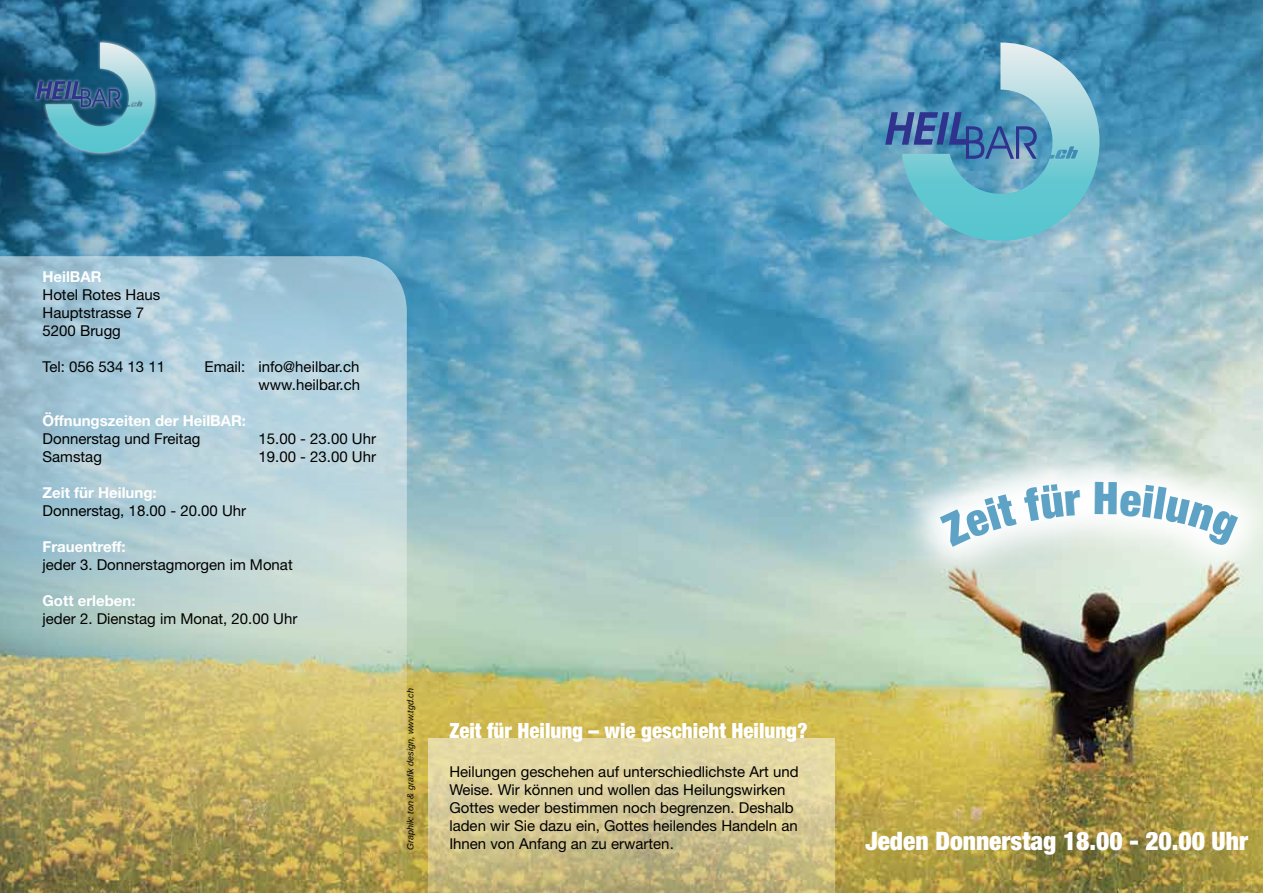
<style>
.page{position:relative;width:1263px;height:893px;background:#fff}
.page>*{position:absolute;margin:0;border:0;box-sizing:border-box;transform-origin:0 0}
.t1{font:900 condensed 25.5px "Helvetica Neue";color:#fff}
.t2{font:900 condensed 21px "Helvetica Neue";color:#fff}
.t3{font:15px/18px "Helvetica Neue";color:#000}
.t4{font:700 15px "Helvetica Neue";color:#fff}
.t5{font:italic 9px "Liberation Sans";color:#000}
</style>
<div class="page">
<img style="left:0;top:0;width:1263px;height:893px">
<svg style="left:0;top:256px;width:407px;height:637px"></svg>
<svg style="left:428px;top:738px;width:407px;height:155px"></svg>
<svg style="left:885px;top:43px;width:214px;height:208px"></svg>
<div style="left:33px;top:39px;width:125px;height:117px;background:#fff;opacity:.75"></div>
<svg style="left:36px;top:43px;width:124px;height:110px"></svg>
<svg style="left:893px;top:429px;width:370px;height:177px"></svg>
<svg style="left:939px;top:484px;width:142px;height:63px"></svg>
<svg style="left:1095px;top:482px;width:143px;height:65px"></svg>
<p class="t4" style="left:43px;top:267px;width:61px">HeilBAR</p>
<p class="t3" style="left:43px;top:285px;width:119px">Hotel Rotes Haus<br>Hauptstrasse 7<br>5200 Brugg</p>
<p class="t3" style="left:43px;top:357px;width:124px">Tel: 056 534 13 11</p>
<p class="t3" style="left:205px;top:357px;width:157px;text-align:right">Email: info@heilbar.ch www.heilbar.ch</p>
<p class="t4" style="left:43px;top:411px;width:205px">Öffnungszeiten der HeilBAR:</p>
<p class="t3" style="left:43px;top:429px;width:159px">Donnerstag und Freitag</p>
<p class="t3" style="left:259px;top:429px;width:119px">15.00 - 23.00 Uhr</p>
<p class="t3" style="left:43px;top:447px;width:61px">Samstag</p>
<p class="t3" style="left:259px;top:447px;width:119px">19.00 - 23.00 Uhr</p>
<p class="t4" style="left:43px;top:483px;width:116px">Zeit für Heilung:</p>
<p class="t3" style="left:43px;top:501px;width:205px">Donnerstag, 18.00 - 20.00 Uhr</p>
<p class="t4" style="left:43px;top:537px;width:85px">Frauentreff:</p>
<p class="t3" style="left:43px;top:555px;width:252px">jeder 3. Donnerstagmorgen im Monat</p>
<p class="t4" style="left:43px;top:591px;width:95px">Gott erleben:</p>
<p class="t3" style="left:43px;top:609px;width:256px">jeder 2. Dienstag im Monat, 20.00 Uhr</p>
<p class="t5" style="left:404px;top:850px;width:164px;rotate:-90deg">Graphik: ton &amp; grafik design, www.tgd.ch</p>
<h2 class="t2" style="left:449px;top:717px;width:360px">Zeit für Heilung – wie geschieht Heilung?</h2>
<p class="t3" style="left:449px;top:763px;width:351px">Heilungen geschehen auf unterschiedlichste Art und Weise. Wir können und wollen das Heilungswirken Gottes weder bestimmen noch begrenzen. Deshalb laden wir Sie dazu ein, Gottes heilendes Handeln an Ihnen von Anfang an zu erwarten.</p>
<h1 class="t1" style="left:865px;top:825px;width:384px">Jeden Donnerstag 18.00 - 20.00 Uhr</h1>
</div>
